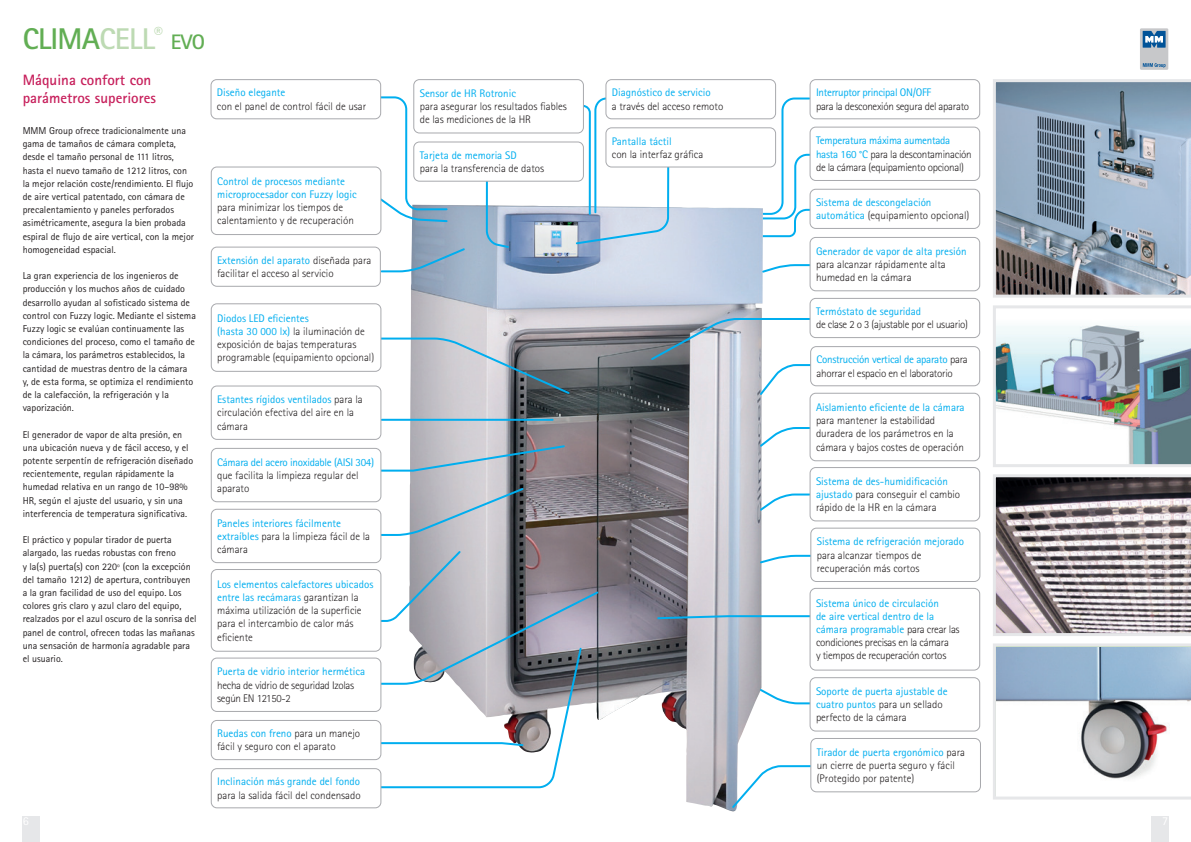
<style>
.page{position:relative;width:1191px;height:842px;background:#fff}
.page>*{position:absolute;margin:0;border:0;box-sizing:border-box;transform-origin:0 0}
.t1{font:700 30px "Rotis Sans Serif Std";letter-spacing:-.025em;color:#62ae54}
.t2{font:700 21px "Rotis Sans Serif Std";color:#62ae54}
.t3{font:700 15px/18px "Rotis Sans Serif Std";color:#c7205c}
.t4{font:300 11px/13.2px "Rotis Sans Serif Std";color:#231f20}
.t5{font:11px/13.2px "Rotis Sans Serif Std";color:#00aeef}
.t6{font:300 11px/13.2px "Rotis Sans Serif Std";letter-spacing:-.025em;color:#231f20}
.t7{font:11px "Rotis Sans Serif Std";letter-spacing:-.025em;color:#00aeef}
.t8{font:10px/13.2px "Rotis Sans Serif Std";color:#231f20}
.s1{color:#bddab3}
.s2{font-weight:400;color:#00aeef}
.s3{font-weight:300;color:#231f20}
</style>
<div class="page">
<div style="left:1140px;top:28px;width:28px;height:42px;background:#c7c8ca"></div>
<svg style="left:1142px;top:63px;width:23px;height:5px"></svg>
<svg style="left:1142px;top:31px;width:23px;height:17px"></svg>
<div style="left:23px;top:816px;width:17px;height:26px;background:#e6e7e9"></div>
<div style="left:1151px;top:816px;width:17px;height:26px;background:#e6e7e9"></div>
<svg style="left:993px;top:79px;width:198px;height:219px;background:#8d9dae"></svg>
<svg style="left:993px;top:305px;width:198px;height:162px"></svg>
<svg style="left:993px;top:474px;width:198px;height:162px;background:#999295"></svg>
<svg style="left:993px;top:643px;width:198px;height:156px"></svg>
<div style="left:211px;top:167px;width:170px;height:68px;border:1px solid #a8a9ad;border-radius:6px"></div>
<div style="left:211px;top:569px;width:170px;height:82px;border:1px solid #a8a9ad;border-radius:6px"></div>
<div style="left:810px;top:79px;width:170px;height:40px;border:1px solid #a8a9ad;border-radius:6px"></div>
<div style="left:211px;top:658px;width:170px;height:54px;border:1px solid #a8a9ad;border-radius:6px"></div>
<div style="left:211px;top:509px;width:170px;height:54px;border:1px solid #a8a9ad;border-radius:6px"></div>
<div style="left:211px;top:386px;width:170px;height:54px;border:1px solid #a8a9ad;border-radius:6px"></div>
<div style="left:211px;top:247px;width:169px;height:40px;border:1px solid #a8a9ad;border-radius:6px"></div>
<div style="left:211px;top:79px;width:170px;height:40px;border:1px solid #a8a9ad;border-radius:6px"></div>
<div style="left:211px;top:448px;width:170px;height:54px;border:1px solid #a8a9ad;border-radius:6px"></div>
<div style="left:211px;top:304px;width:170px;height:68px;border:1px solid #a8a9ad;border-radius:6px"></div>
<div style="left:810px;top:127px;width:170px;height:54px;border:1px solid #a8a9ad;border-radius:6px"></div>
<div style="left:810px;top:467px;width:170px;height:54px;border:1px solid #a8a9ad;border-radius:6px"></div>
<div style="left:810px;top:346px;width:170px;height:40px;border:1px solid #a8a9ad;border-radius:6px"></div>
<div style="left:810px;top:588px;width:170px;height:82px;border:1px solid #a8a9ad;border-radius:6px"></div>
<div style="left:810px;top:189px;width:170px;height:40px;border:1px solid #a8a9ad;border-radius:6px"></div>
<div style="left:810px;top:677px;width:170px;height:54px;border:1px solid #a8a9ad;border-radius:6px"></div>
<div style="left:810px;top:528px;width:170px;height:54px;border:1px solid #a8a9ad;border-radius:6px"></div>
<div style="left:810px;top:393px;width:170px;height:68px;border:1px solid #a8a9ad;border-radius:6px"></div>
<div style="left:810px;top:237px;width:170px;height:54px;border:1px solid #a8a9ad;border-radius:6px"></div>
<div style="left:810px;top:298px;width:170px;height:40px;border:1px solid #a8a9ad;border-radius:6px"></div>
<div style="left:810px;top:738px;width:170px;height:54px;border:1px solid #a8a9ad;border-radius:6px"></div>
<svg style="left:373px;top:79px;width:452px;height:733px"></svg>
<div style="left:211px;top:720px;width:170px;height:40px;background:#fff;border-radius:6px"></div>
<div style="left:211px;top:720px;width:170px;height:40px;border:1px solid #a8a9ad;border-radius:6px"></div>
<div style="left:211px;top:769px;width:170px;height:39px;background:#fff;border-radius:6px"></div>
<div style="left:211px;top:768px;width:170px;height:40px;border:1px solid #a8a9ad;border-radius:6px"></div>
<div style="left:414px;top:80px;width:169px;height:53px;background:#fff;border-radius:6px"></div>
<div style="left:413px;top:79px;width:170px;height:54px;border:1px solid #a8a9ad;border-radius:6px"></div>
<h1 class="t1" style="left:23px;top:20px;width:142px">CLIMA<span class="s1">CELL</span><sup>®</sup></h1>
<h2 class="t2" style="left:171px;top:29px;width:36px">EVO</h2>
<h3 class="t3" style="left:23px;top:71px;width:135px">Máquina confort con parámetros superiores</h3>
<p class="t8" style="left:23px;top:124px;width:173px">MMM Group ofrece tradicionalmente una gama de tamaños de cámara completa, desde el tamaño personal de 111 litros, hasta el nuevo tamaño de 1212 litros, con la mejor relación coste/rendimiento. El flujo de aire vertical patentado, con cámara de precalentamiento y paneles perforados asimétricamente, asegura la bien probada espiral de flujo de aire vertical, con la mejor homogeneidad espacial.</p>
<p class="t8" style="left:23px;top:269px;width:175px">La gran experiencia de los ingenieros de producción y los muchos años de cuidado desarrollo ayudan al sofisticado sistema de control con Fuzzy logic. Mediante el sistema Fuzzy logic se evalúan continuamente las condiciones del proceso, como el tamaño de la cámara, los parámetros establecidos, la cantidad de muestras dentro de la cámara<br>y, de esta forma, se optimiza el rendimiento de la calefacción, la refrigeración y la vaporización.</p>
<p class="t8" style="left:23px;top:428px;width:172px">El generador de vapor de alta presión, en una ubicación nueva y de fácil acceso, y el potente serpentín de refrigeración diseñado recientemente, regulan rápidamente la humedad relativa en un rango de 10–98% HR, según el ajuste del usuario, y sin una interferencia de temperatura significativa.</p>
<p class="t8" style="left:23px;top:533px;width:175px">El práctico y popular tirador de puerta alargado, las ruedas robustas con freno<br>y la(s) puerta(s) con 220º (con la excepción del tamaño 1212) de apertura, contribuyen a la gran facilidad de uso del equipo. Los colores gris claro y azul claro del equipo, realzados por el azul oscuro de la sonrisa del panel de control, ofrecen todas las mañanas una sensación de harmonía agradable para el usuario.</p>
<p class="t5" style="left:217px;top:86px;width:70px">Diseño elegante</p>
<p class="t4" style="left:217px;top:99px;width:151px">con el panel de control fácil de usar</p>
<p class="t5" style="left:217px;top:174px;width:141px">Control de procesos mediante microprocesador con Fuzzy logic</p>
<p class="t4" style="left:217px;top:201px;width:138px">para minimizar los tiempos de calentamiento y de recuperación</p>
<p class="t4" style="left:217px;top:254px;width:156px"><span class="s2">Extensión del aparato</span> diseñada para facilitar el acceso al servicio</p>
<p class="t4" style="left:217px;top:311px;width:159px"><span class="s2">Diodos LED eficientes<br>(hasta 30 000 lx)</span> la iluminación de exposición de bajas temperaturas programable (equipamiento opcional)</p>
<p class="t4" style="left:217px;top:393px;width:147px"><span class="s2">Estantes rígidos ventilados</span> para la circulación efectiva del aire en la cámara</p>
<p class="t7" style="left:217px;top:455px;width:159px">Cámara del acero inoxidable (AISI 304)</p>
<p class="t4" style="left:217px;top:469px;width:143px">que facilita la limpieza regular del aparato</p>
<p class="t5" style="left:217px;top:516px;width:154px">Paneles interiores fácilmente extraíbles <span class="s3">para la limpieza fácil de la cámara</span></p>
<p class="t4" style="left:217px;top:577px;width:158px"><span class="s2">Los elementos calefactores ubicados entre las recámaras</span> garantizan la máxima utilización de la superficie para el intercambio de calor más eficiente</p>
<p class="t5" style="left:217px;top:665px;width:150px">Puerta de vidrio interior hermética</p>
<p class="t6" style="left:217px;top:678px;width:139px">hecha de vidrio de seguridad Izolas según EN 12150-2</p>
<p class="t4" style="left:217px;top:727px;width:144px"><span class="s2">Ruedas con freno</span> para un manejo fácil y seguro con el aparato</p>
<p class="t5" style="left:217px;top:775px;width:144px">Inclinación más grande del fondo</p>
<p class="t4" style="left:217px;top:788px;width:145px">para la salida fácil del condensado</p>
<p class="t5" style="left:420px;top:86px;width:98px">Sensor de HR Rotronic</p>
<p class="t4" style="left:420px;top:100px;width:149px">para asegurar los resultados fiables de las mediciones de la HR</p>
<p class="t5" style="left:420px;top:148px;width:99px">Tarjeta de memoria SD</p>
<p class="t4" style="left:420px;top:162px;width:126px">para la transferencia de datos</p>
<p class="t5" style="left:612px;top:86px;width:100px">Diagnóstico de servicio</p>
<p class="t4" style="left:612px;top:99px;width:113px">a través del acceso remoto</p>
<p class="t5" style="left:612px;top:134px;width:61px">Pantalla táctil</p>
<p class="t4" style="left:612px;top:147px;width:93px">con la interfaz gráfica</p>
<p class="t7" style="left:816px;top:86px;width:117px">Interruptor principal ON/OFF</p>
<p class="t6" style="left:816px;top:99px;width:155px">para la desconexión segura del aparato</p>
<p class="t6" style="left:816px;top:134px;width:157px"><span class="s2">Temperatura máxima aumentada hasta 160 °C</span> para la descontaminación de la cámara (equipamiento opcional)</p>
<p class="t5" style="left:816px;top:196px;width:155px">Sistema de descongelación automática <span class="s3">(equipamiento opcional)</span></p>
<p class="t5" style="left:816px;top:244px;width:152px">Generador de vapor de alta presión</p>
<p class="t4" style="left:816px;top:258px;width:131px">para alcanzar rápidamente alta humedad en la cámara</p>
<p class="t5" style="left:816px;top:305px;width:107px">Termóstato de seguridad</p>
<p class="t6" style="left:816px;top:318px;width:154px">de clase 2 o 3 (ajustable por el usuario)</p>
<p class="t6" style="left:816px;top:353px;width:153px"><span class="s2">Construcción vertical de aparato</span> para ahorrar el espacio en el laboratorio</p>
<p class="t5" style="left:816px;top:401px;width:150px">Aislamiento eficiente de la cámara</p>
<p class="t4" style="left:816px;top:414px;width:149px">para mantener la estabilidad duradera de los parámetros en la cámara y bajos costes de operación</p>
<p class="t4" style="left:816px;top:474px;width:146px"><span class="s2">Sistema de des-humidificación ajustado</span> para conseguir el cambio rápido de la HR en la cámara</p>
<p class="t5" style="left:816px;top:535px;width:149px">Sistema de refrigeración mejorado</p>
<p class="t4" style="left:816px;top:548px;width:106px">para alcanzar tiempos de recuperación más cortos</p>
<p class="t6" style="left:816px;top:596px;width:145px"><span class="s2">Sistema único de circulación<br>de aire vertical dentro de la cámara programable</span> para crear las condiciones precisas en la cámara<br>y tiempos de recuperación cortos</p>
<p class="t5" style="left:816px;top:684px;width:133px">Soporte de puerta ajustable de cuatro puntos <span class="s3">para un sellado perfecto de la cámara</span></p>
<p class="t4" style="left:816px;top:745px;width:150px"><span class="s2">Tirador de puerta ergonómico</span> para un cierre de puerta seguro y fácil (Protegido por patente)</p>
</div>
